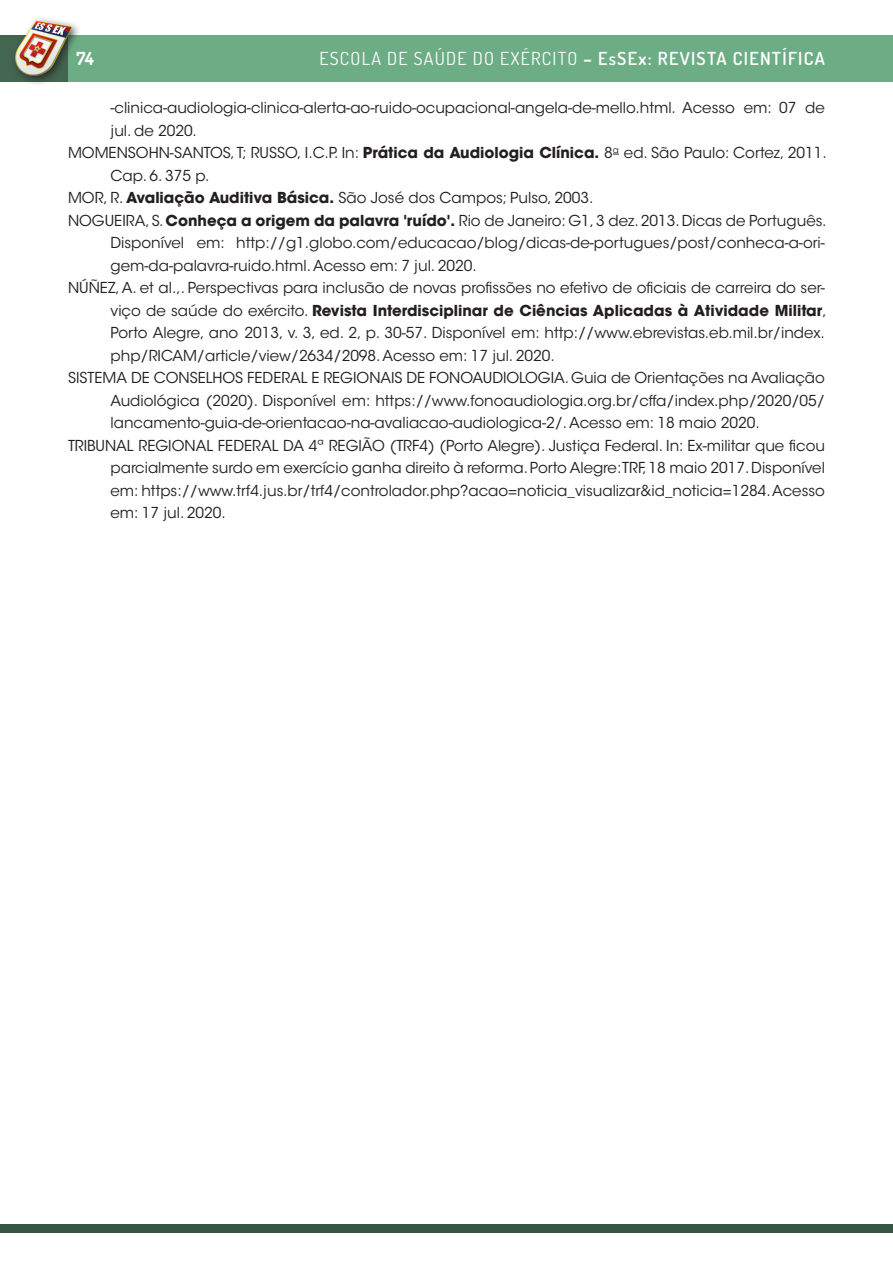
<style>
.page{position:relative;width:893px;height:1276px;background:#fff}
.page>*{position:absolute;margin:0;border:0;box-sizing:border-box;transform-origin:0 0}
.t1{font:18px "Dosis";letter-spacing:.07em;color:#fff}
.t2{font:700 18px "Dosis";color:#fff}
.t3{font:15px "ITC Avant Garde Std";color:#231f20}
.t4{font:700 15px "ITC Avant Garde Std";color:#231f20}
.s1{font-weight:700}
.s2{font-weight:600}
.s3{font-weight:400}
</style>
<div class="page">
<div style="left:68px;top:35px;width:825px;height:47px;background:#6dad86"></div>
<div style="left:0;top:35px;width:68px;height:47px;background:#446550"></div>
<div style="left:10px;top:16px;width:72px;height:70px;background:#231f20;opacity:.85"></div>
<img style="left:10px;top:16px;width:68px;height:67px">
<div style="left:0;top:1224px;width:893px;height:9px;background:#375543"></div>
<p class="t2" style="left:77px;top:47px;width:19px">74</p>
<p class="t1" style="left:319px;top:47px;width:507px">ESCOLA DE SAÚDE DO EXÉRCITO <span class="s1">–</span> <span class="s2">EsSEx: REVISTA CIENTÍFICA</span></p>
<p class="t3" style="left:111px;top:99px;width:716px">-clinica-audiologia-clinica-alerta-ao-ruido-ocupacional-angela-de-mello.html. Acesso em: 07 de</p>
<p class="t3" style="left:111px;top:121px;width:88px">jul. de 2020.</p>
<p class="t3" style="left:68px;top:144px;width:760px">MOMENSOHN-SANTOS, T; RUSSO, I.C.P. In: <span class="s1">Prática da Audiologia Clínica.</span> 8<sup>a</sup> ed. São Paulo: Cortez, 2011.</p>
<p class="t3" style="left:111px;top:166px;width:100px">Cap. 6. 375 p.</p>
<p class="t3" style="left:68px;top:189px;width:527px">MOR, R. <span class="s1">Avaliação Auditiva Básica.</span> São José dos Campos; Pulso, 2003.</p>
<p class="t3" style="left:68px;top:211px;width:760px">NOGUEIRA, S. <span class="s1">Conheça a origem da palavra 'ruído'.</span> Rio de Janeiro: G1, 3 dez. 2013. Dicas de Português.</p>
<p class="t3" style="left:111px;top:234px;width:716px">Disponível em: http://g1.globo.com/educacao/blog/dicas-de-portugues/post/conheca-a-ori-</p>
<p class="t3" style="left:111px;top:256px;width:368px">gem-da-palavra-ruido.html. Acesso em: 7 jul. 2020.</p>
<p class="t3" style="left:68px;top:279px;width:758px">NÚÑEZ, A. et al.,. Perspectivas para inclusão de novas profissões no efetivo de oficiais de carreira do ser-</p>
<p class="t4" style="left:111px;top:300px;width:718px"><span class="s3">viço de saúde do exército.</span> Revista Interdisciplinar de Ciências Aplicadas à Atividade Militar<span class="s3">,</span></p>
<p class="t3" style="left:111px;top:324px;width:716px">Porto Alegre, ano 2013, v. 3, ed. 2, p. 30-57. Disponível em: http://www.ebrevistas.eb.mil.br/index.</p>
<p class="t3" style="left:111px;top:346px;width:446px">php/RICAM/article/view/2634/2098. Acesso em: 17 jul. 2020.</p>
<p class="t3" style="left:68px;top:369px;width:758px">SISTEMA DE CONSELHOS FEDERAL E REGIONAIS DE FONOAUDIOLOGIA. Guia de Orientações na Avaliação</p>
<p class="t3" style="left:111px;top:391px;width:716px">Audiológica (2020). Disponível em: https://www.fonoaudiologia.org.br/cffa/index.php/2020/05/</p>
<p class="t3" style="left:111px;top:414px;width:651px">lancamento-guia-de-orientacao-na-avaliacao-audiologica-2/. Acesso em: 18 maio 2020.</p>
<p class="t3" style="left:68px;top:436px;width:758px">TRIBUNAL REGIONAL FEDERAL DA 4ª REGIÃO (TRF4) (Porto Alegre). Justiça Federal. In: Ex-militar que ficou</p>
<p class="t3" style="left:111px;top:459px;width:716px">parcialmente surdo em exercício ganha direito à reforma. Porto Alegre: TRF, 18 maio 2017. Disponível</p>
<p class="t3" style="left:111px;top:481px;width:716px">em: https://www.trf4.jus.br/trf4/controlador.php?acao=noticia_visualizar&amp;id_noticia=1284. Acesso</p>
<p class="t3" style="left:111px;top:504px;width:117px">em: 17 jul. 2020.</p>
</div>
